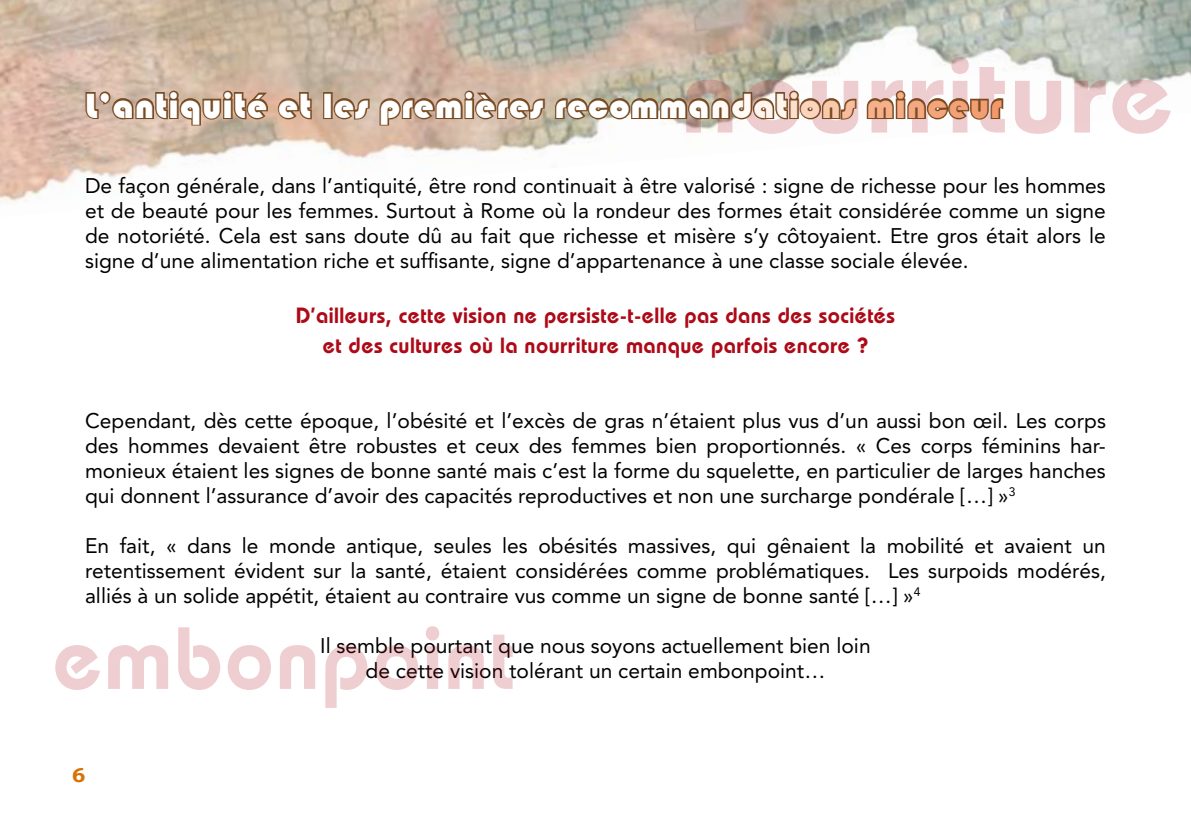
<style>
.page{position:relative;width:1191px;height:840px;background:#fff}
.page>*{position:absolute;margin:0;border:0;box-sizing:border-box;transform-origin:0 0}
.t1{font:36px "Bauhaus 93";letter-spacing:.03em;color:#fff}
.t2{font:600 22px/30px "Bauhaus";letter-spacing:.02em;color:#ae0917;text-align:center}
.t3{font:21px/25px "Avenir";color:#000;text-align:justify}
.t4{font:700 20px "Bookman Old Style";color:#d87204}
.s1{color:#fffaf7}
.s2{color:#fef5ef}
.s3{color:#fcdfcd}
.s4{color:#fbd4bd}
.s5{color:#f9c9ac}
.s6{color:#f7bd9c}
.s7{color:#f6b18c}
.s8{color:#f5ad87}
.s9{color:#f4a982}
.s10{color:#f4a57b}
.s11{color:#f3a177}
.s12{color:#f39d72}
.s13{color:#f2986b}
</style>
<div class="page">
<img style="left:0;top:0;width:1191px;height:202px">
<svg style="left:84px;top:88px;width:229px;height:39px;background:#b7957b"></svg>
<div style="left:323px;top:92px;width:10px;height:27px;border:3px solid #794b22"></div>
<svg style="left:332px;top:42px;width:39px;height:79px;background:#bfa892"></svg>
<svg style="left:377px;top:42px;width:169px;height:85px;background:#c0a691"></svg>
<svg style="left:553px;top:42px;width:617px;height:92px"></svg>
<svg style="left:55px;top:626px;width:457px;height:81px"></svg>
<h1 class="t1" style="left:85px;top:85px;width:918px">L’antiquité et les premières recomma<span class="s1">nd</span><span class="s2">at</span><span class="s3">i</span><span class="s4">o</span><span class="s5">n</span><span class="s6">s</span> <span class="s7">m</span><span class="s8">i</span><span class="s9">n</span><span class="s10">c</span><span class="s11">e</span><span class="s12">u</span><span class="s13">r</span></h1>
<p class="t3" style="left:85px;top:173px;width:1022px">De façon générale, dans l’antiquité, être rond continuait à être valorisé : signe de richesse pour les hommes et de beauté pour les femmes. Surtout à Rome où la rondeur des formes était considérée comme un signe de notoriété. Cela est sans doute dû au fait que richesse et misère s’y côtoyaient. Etre gros était alors le signe d’une alimentation riche et suffisante, signe d’appartenance à une classe sociale élevée.</p>
<p class="t2" style="left:296px;top:299px;width:601px">D’ailleurs, cette vision ne persiste-t-elle pas dans des sociétés et des cultures où la nourriture manque parfois encore ?</p>
<p class="t3" style="left:85px;top:408px;width:1022px">Cependant, dès cette époque, l’obésité et l’excès de gras n’étaient plus vus d’un aussi bon œil. Les corps des hommes devaient être robustes et ceux des femmes bien proportionnés. « Ces corps féminins har&shy;monieux étaient les signes de bonne santé mais c’est la forme du squelette, en particulier de larges hanches qui donnent l’assurance d’avoir des capacités reproductives et non une surcharge pondérale […] »<sup>3</sup></p>
<p class="t3" style="left:85px;top:533px;width:1022px">En fait, « dans le monde antique, seules les obésités massives, qui gênaient la mobilité et avaient un retentissement évident sur la santé, étaient considérées comme problématiques. Les surpoids modérés, alliés à un solide appétit, étaient au contraire vus comme un signe de bonne santé […] »<sup>4</sup></p>
<p class="t3" style="left:320px;top:633px;width:552px;text-align:center">Il semble pourtant que nous soyons actuellement bien loin de cette vision tolérant un certain embonpoint…</p>
<p class="t4" style="left:72px;top:763px;width:15px">6</p>
</div>
